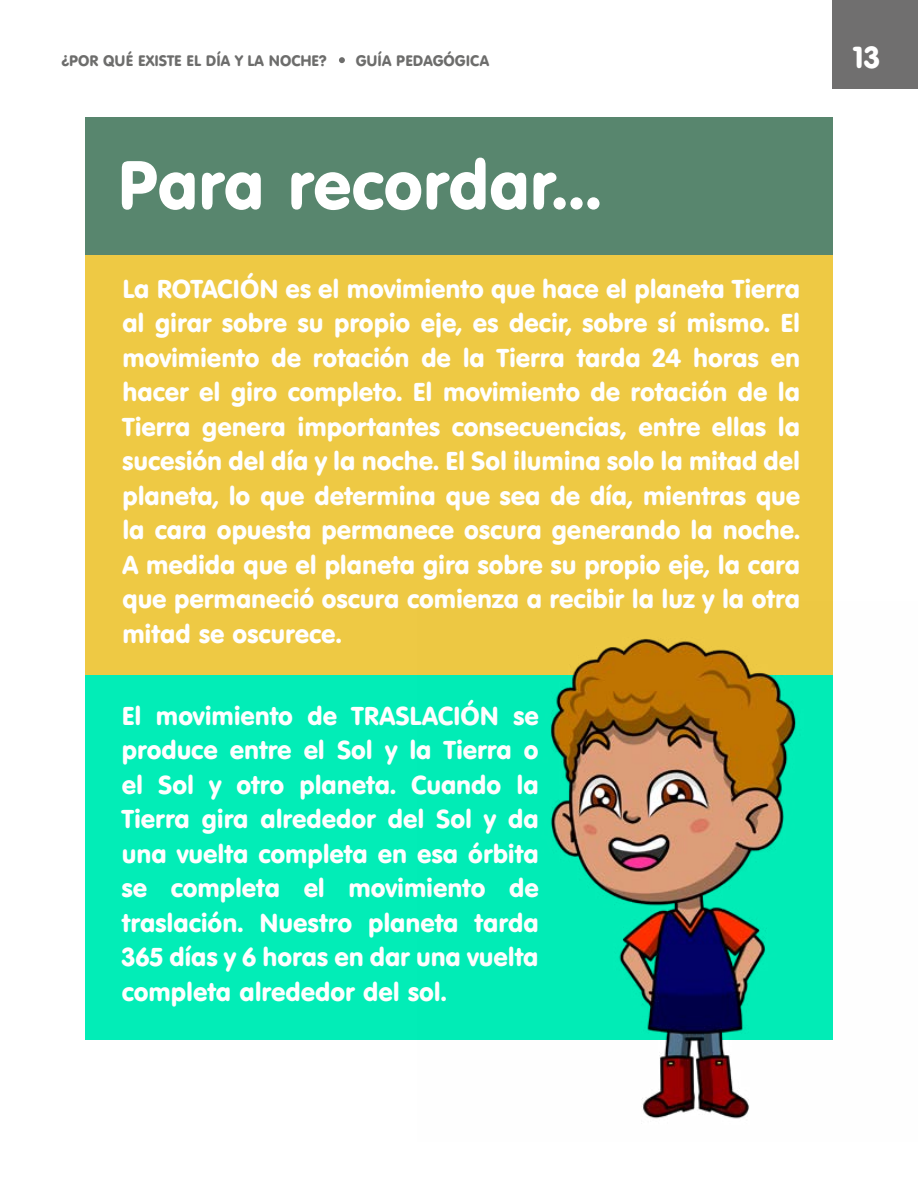
<style>
.page{position:relative;width:918px;height:1188px;background:#fff}
.page>*{position:absolute;margin:0;border:0;box-sizing:border-box;transform-origin:0 0}
.t1{font:67.5px "VAG Rounded BT";color:#fff}
.t2{font:30px "VAG Rounded BT";color:#fff}
.t3{font:25.5px/34.5px "VAG Rounded BT";color:#fff;text-align:justify}
.t4{font:15px "VAG Rounded BT";color:#6d6d6c}
</style>
<div class="page">
<div style="left:833px;top:0;width:85px;height:88px;background:#706f6f"></div>
<svg style="left:339px;top:57px;width:6px;height:6px"></svg>
<div style="left:85px;top:238px;width:748px;height:457px;background:#eec944"></div>
<div style="left:85px;top:675px;width:748px;height:364px;background:#02edb7"></div>
<div style="left:85px;top:117px;width:748px;height:138px;background:#58866e"></div>
<img style="left:418px;top:638px;width:415px;height:481px">
<p class="t4" style="left:61px;top:51px;width:267px">¿POR QUÉ EXISTE EL DÍA Y LA NOCHE?</p>
<p class="t4" style="left:356px;top:51px;width:135px">GUÍA PEDAGÓGICA</p>
<p class="t2" style="left:853px;top:38px;width:29px">13</p>
<h1 class="t1" style="left:118px;top:142px;width:485px">Para recordar...</h1>
<p class="t3" style="left:122px;top:271px;width:679px">La ROTACIÓN es el movimiento que hace el planeta Tierra al girar sobre su propio eje, es decir, sobre sí mismo. El movimiento de rotación de la Tierra tarda 24 horas en hacer el giro completo. El movimiento de rotación de la Tierra genera importantes consecuencias, entre ellas la sucesión del día y la noche. El Sol ilumina solo la mitad del planeta, lo que determina que sea de día, mientras que la cara opuesta permanece oscura generando la noche.<br>A medida que el planeta gira sobre su propio eje, la cara que permaneció oscura comienza a recibir la luz y la otra mitad se oscurece.</p>
<p class="t3" style="left:122px;top:698px;width:418px">El movimiento de TRASLACIÓN se produce entre el Sol y la Tierra o el Sol y otro planeta. Cuando la Tierra gira alrededor del Sol y da una vuelta completa en esa órbita se completa el movimiento de traslación. Nuestro planeta tarda 365 días y 6 horas en dar una vuelta completa alrededor del sol.</p>
</div>
